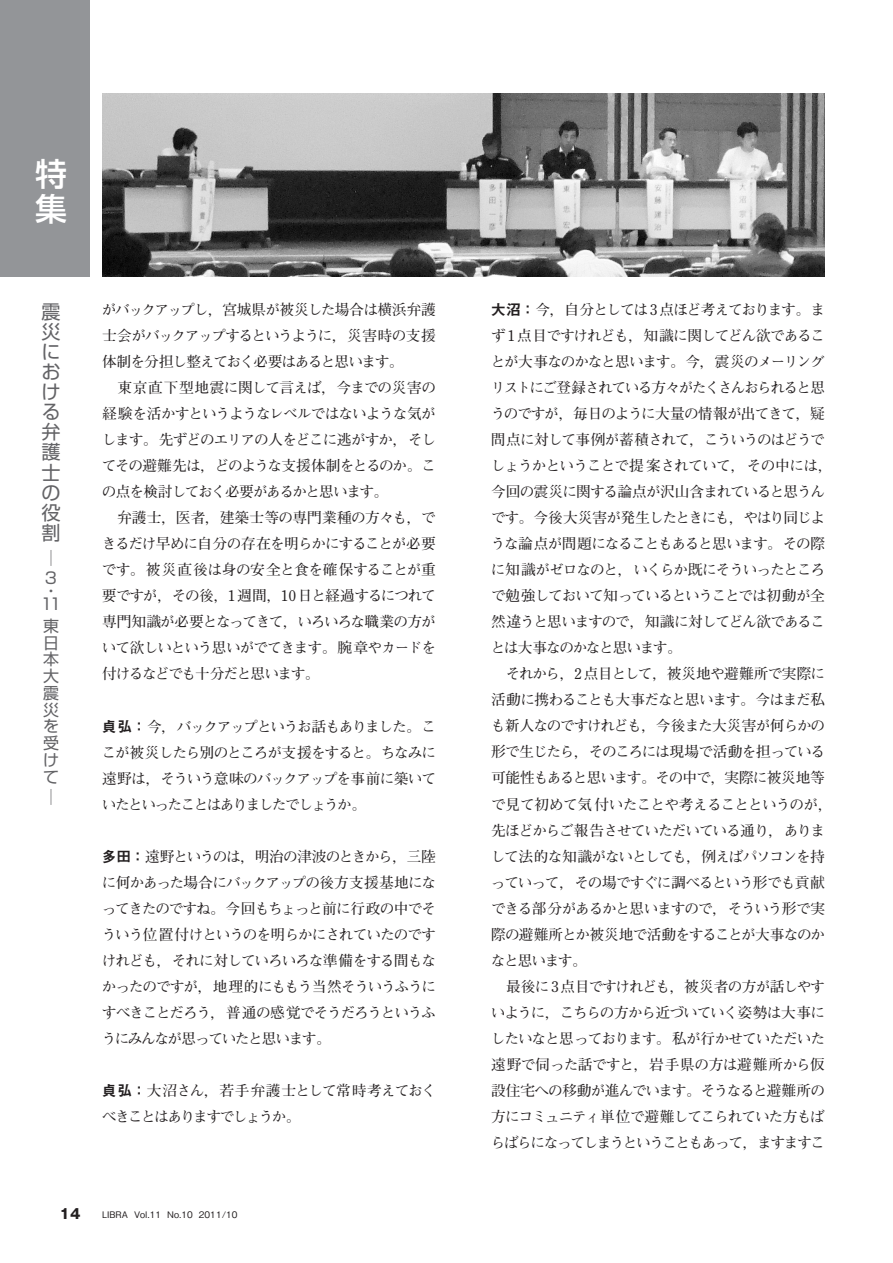
<style>
.page{position:relative;width:893px;height:1263px;background:#fff}
.page>*{position:absolute;margin:0;border:0;box-sizing:border-box;transform-origin:0 0}
.t1{font:500 31.95px/35.1px "Shin Go Pro";color:#fff}
.t2{font:19.2px/20.1px "Shin Go Pro";color:#636366;text-align:justify}
.t3{font:15.9px/16.8px "Shin Go Pro";color:#636366}
.t4{font:700 14.7px/26.1px "Futo Min A101 Pro";letter-spacing:-.07em;color:#231f20}
.t5{font:700 14.7px/26.1px "Futo Min A101 Pro";letter-spacing:-.09em;color:#231f20}
.t6{font:700 13.8px "Gothic MB101 Pro";color:#231f20}
.t7{font:500 9px "Gothic BBB Pro";color:#231f20}
.s1{font-family:"Midashi Go Pro MB31";font-weight:400}
</style>
<div class="page">
<div style="left:0;top:0;width:89px;height:276px;background:#939598"></div>
<img style="left:102px;top:94px;width:723px;height:182px">
<h1 class="t1" style="left:35px;top:152px;width:33px">特集</h1>
<h2 class="t2" style="left:41px;top:299px;width:20px">震災における弁護士の役割</h2>
<p class="t3" style="left:43px;top:546px;width:16px;line-height:20px">─<br>3</p>
<p class="t3" style="left:40px;top:583px;width:23px;line-height:12.8px">・<br>11</p>
<p class="t3" style="left:43px;top:615px;width:17px;text-align:justify">東日本大震災を受けて</p>
<p class="t3" style="left:43px;top:786px;width:10px">─</p>
<p class="t4" style="left:102px;top:294px;width:336px">がバックアップし，宮城県が被災した場合は横浜弁護士会がバックアップするというように，災害時の支援体制を分担し整えておく必要はあると思います。<br>　東京直下型地震に関して言えば，今までの災害の経験を活かすというようなレベルではないような気がします。先ずどのエリアの人をどこに逃がすか，そしてその避難先は，どのような支援体制をとるのか。この点を検討しておく必要があるかと思います。<br>　弁護士，医者，建築士等の専門業種の方々も，できるだけ早めに自分の存在を明らかにすることが必要です。被災直後は身の安全と食を確保することが重要ですが，その後，1 週間，10日と経過するにつれて専門知識が必要となってきて，いろいろな職業の方がいて欲しいという思いがでてきます。腕章やカードを付けるなどでも十分だと思います。</p>
<p class="t4" style="left:102px;top:711px;width:336px;text-align:justify"><span class="s1">貞弘：</span>今，バックアップというお話もありました。ここが被災したら別のところが支援をすると。ちなみに遠野は，そういう意味のバックアップを事前に築いていたといったことはありましたでしょうか。</p>
<p class="t4" style="left:102px;top:841px;width:336px;text-align:justify"><span class="s1">多田：</span>遠野というのは，明治の津波のときから，三陸に何かあった場合にバックアップの後方支援基地になってきたのですね。今回もちょっと前に行政の中でそういう位置付けというのを明らかにされていたのですけれども，それに対していろいろな準備をする間もなかったのですが，地理的にももう当然そういうふうにすべきことだろう，普通の感覚でそうだろうというふうにみんなが思っていたと思います。</p>
<p class="t5" style="left:102px;top:1076px;width:336px"><span class="s1">貞弘：</span>大沼さん，若手弁護士として常時考えておくべきことはありますでしょうか。</p>
<p class="t6" style="left:60px;top:1202px;width:22px">14</p>
<p class="t7" style="left:102px;top:1207px;width:137px">LIBRA Vol.11 No.10 2011/10</p>
<p class="t4" style="left:491px;top:294px;width:343px"><span class="s1">大沼：</span>今，自分としては 3 点ほど考えております。まず 1 点目ですけれども，知識に関してどん欲であることが大事なのかなと思います。今，震災のメーリングリストにご登録されている方々がたくさんおられると思うのですが，毎日のように大量の情報が出てきて，疑問点に対して事例が蓄積されて，こういうのはどうでしょうかということで提案されていて，その中には，今回の震災に関する論点が沢山含まれていると思うんです。今後大災害が発生したときにも，やはり同じような論点が問題になることもあると思います。その際に知識がゼロなのと，いくらか既にそういったところで勉強しておいて知っているということでは初動が全然違うと思いますので，知識に対してどん欲であることは大事なのかなと思います。<br>　それから，2点目として，被災地や避難所で実際に活動に携わることも大事だなと思います。今はまだ私も新人なのですけれども，今後また大災害が何らかの形で生じたら，そのころには現場で活動を担っている可能性もあると思います。その中で，実際に被災地等で見て初めて気付いたことや考えることというのが，先ほどからご報告させていただいている通り，ありまして法的な知識がないとしても，例えばパソコンを持っていって，その場ですぐに調べるという形でも貢献できる部分があるかと思いますので，そういう形で実際の避難所とか被災地で活動をすることが大事なのかなと思います。<br>　最後に 3 点目ですけれども，被災者の方が話しやすいように，こちらの方から近づいていく姿勢は大事にしたいなと思っております。私が行かせていただいた遠野で伺った話ですと，岩手県の方は避難所から仮設住宅への移動が進んでいます。そうなると避難所の方にコミュニティ単位で避難してこられていた方もばらばらになってしまうということもあって，ますますこ</p>
</div>
